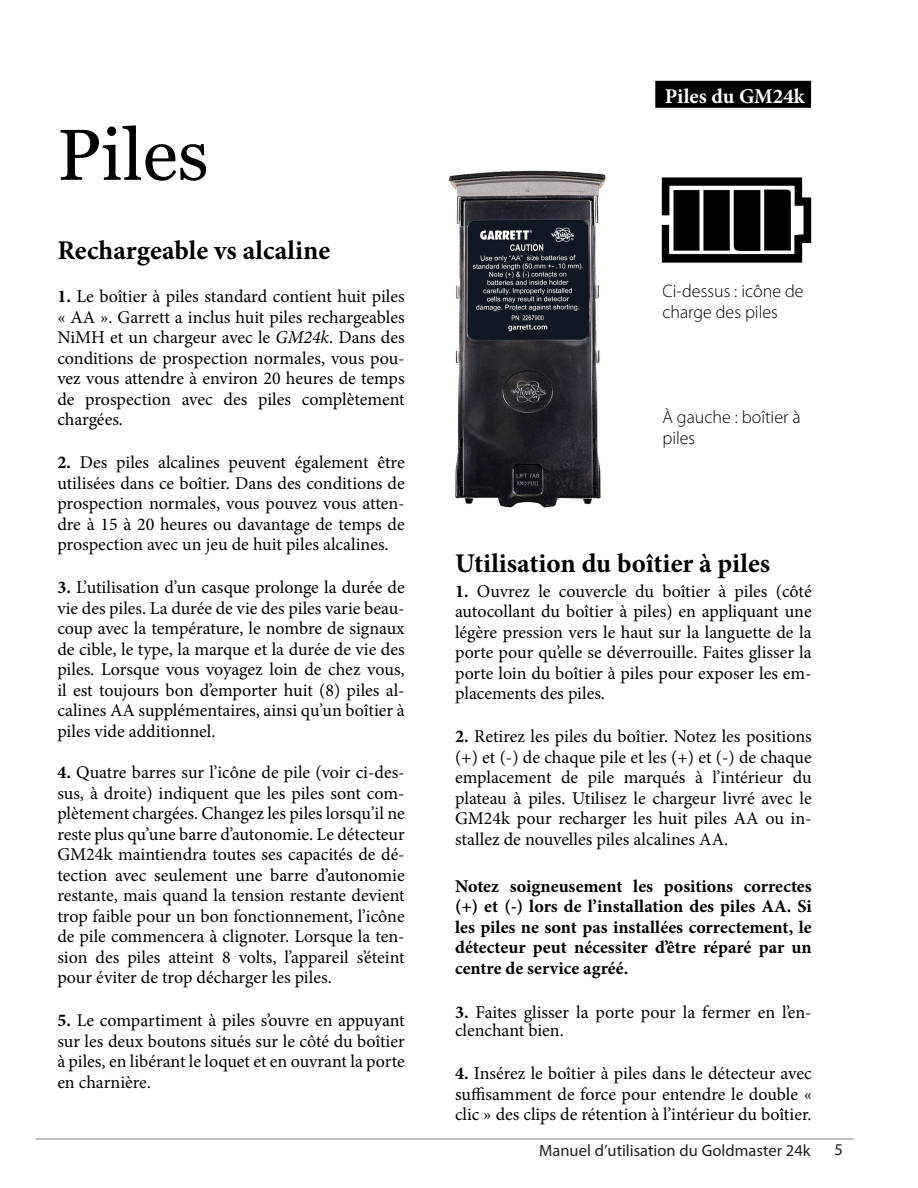
<style>
.page{position:relative;width:918px;height:1188px;background:#fff}
.page>*{position:absolute;margin:0;border:0;box-sizing:border-box;transform-origin:0 0}
.Paragraph_Style1{font:72px "Georgia";color:#000}
.Paragraph_Style21{font:700 27px "Minion Pro";letter-spacing:-.005em;color:#000}
.Paragraph_Style11{font:700 27px "Minion Pro";color:#000}
.Paragraph_Style1-2{font:700 21px "Minion Pro";color:#fff}
.Paragraph_Style11-2{font:18px/20.5px "Minion Pro";color:#000;text-align:justify}
.Paragraph_Style1-3{font:18px/20.5px "Minion Pro";color:#000;text-align:justify}
.Paragraph_Style13{font:18px/20.5px "Minion Pro";color:#000;text-align:justify}
.Paragraph_Style13-2{font:700 18px/20.5px "Minion Pro";color:#000;text-align:justify}
.Paragraph_Style1-4{font:300 18px/21px "Myriad Pro";color:#000}
.t1{font:16.5px "Myriad Pro";color:#231f20}
.s1{font-weight:700}
.s2{font-style:italic}
</style>
<div class="page">
<img style="left:449px;top:170px;width:157px;height:338px">
<div style="left:655px;top:81px;width:156px;height:27px;background:#000;border:1px solid #000"></div>
<hr style="left:36px;top:1139px;width:818px;height:1px;background:#808285">
<img style="left:661px;top:177px;width:151px;height:86px">
<p class="Paragraph_Style1" style="left:57px;top:111px;width:153px">Piles</p>
<p class="Paragraph_Style11" style="left:57px;top:232px;width:274px">Rechargeable vs alcaline</p>
<p class="Paragraph_Style11-2" style="left:57px;top:286px;width:349px"><span class="s1">1.</span> Le boîtier à piles standard contient huit piles « AA ». Garrett a inclus huit piles rechargeables NiMH et un chargeur avec le <span class="s2">GM24k</span>. Dans des conditions de prospection normales, vous pou&shy;vez vous attendre à environ 20 heures de temps de prospection avec des piles complètement chargées.</p>
<p class="Paragraph_Style11-2" style="left:57px;top:452px;width:349px"><span class="s1">2.</span> Des piles alcalines peuvent également être utilisées dans ce boîtier. Dans des conditions de prospection normales, vous pouvez vous atten&shy;dre à 15 à 20 heures ou davantage de temps de prospection avec un jeu de huit piles alcalines.</p>
<p class="Paragraph_Style1-3" style="left:57px;top:578px;width:349px"><span class="s1">3.</span> L’utilisation d’un casque prolonge la durée de vie des piles. La durée de vie des piles varie beau&shy;coup avec la température, le nombre de signaux de cible, le type, la marque et la durée de vie des piles. Lorsque vous voyagez loin de chez vous, il est toujours bon d’emporter huit (8) piles al&shy;calines AA supplémentaires, ainsi qu’un boîtier à piles vide additionnel.</p>
<p class="Paragraph_Style11-2" style="left:57px;top:762px;width:349px"><span class="s1">4.</span> Quatre barres sur l’icône de pile (voir ci-des&shy;sus, à droite) indiquent que les piles sont com&shy;plètement chargées. Changez les piles lorsqu’il ne reste plus qu’une barre d’autonomie. Le détecteur GM24k maintiendra toutes ses capacités de dé&shy;tection avec seulement une barre d’autonomie restante, mais quand la tension restante devient trop faible pour un bon fonctionnement, l’icône de pile commencera à clignoter. Lorsque la ten&shy;sion des piles atteint 8 volts, l’appareil s’éteint pour éviter de trop décharger les piles.</p>
<p class="Paragraph_Style11-2" style="left:57px;top:1010px;width:349px"><span class="s1">5.</span> Le compartiment à piles s’ouvre en appuyant sur les deux boutons situés sur le côté du boîtier à piles, en libérant le loquet et en ouvrant la porte en charnière.</p>
<p class="Paragraph_Style1-2" style="left:665px;top:81px;width:141px">Piles du GM24k</p>
<p class="Paragraph_Style1-4" style="left:662px;top:281px;width:143px">Ci-dessus : icône de charge des piles</p>
<p class="Paragraph_Style1-4" style="left:662px;top:407px;width:140px">À gauche : boîtier à piles</p>
<p class="Paragraph_Style21" style="left:455px;top:544px;width:317px">Utilisation du boîtier à piles</p>
<p class="Paragraph_Style11-2" style="left:455px;top:581px;width:358px"><span class="s1">1.</span> Ouvrez le couvercle du boîtier à piles (côté autocollant du boîtier à piles) en appliquant une légère pression vers le haut sur la languette de la porte pour qu’elle se déverrouille. Faites glisser la porte loin du boîtier à piles pour exposer les em&shy;placements des piles.</p>
<p class="Paragraph_Style13" style="left:455px;top:726px;width:358px"><span class="s1">2.</span> Retirez les piles du boîtier. Notez les positions (+) et (-) de chaque pile et les (+) et (-) de chaque emplacement de pile marqués à l’intérieur du plateau à piles. Utilisez le chargeur livré avec le GM24k pour recharger les huit piles AA ou in&shy;stallez de nouvelles piles alcalines AA.</p>
<p class="Paragraph_Style13-2" style="left:455px;top:875px;width:358px">Notez soigneusement les positions correctes (+) et (-) lors de l’installation des piles AA. Si les piles ne sont pas installées correctement, le détecteur peut nécessiter d’être réparé par un centre de service agréé.</p>
<p class="Paragraph_Style11-2" style="left:455px;top:1003px;width:358px;line-height:18px"><span class="s1">3.</span> Faites glisser la porte pour la fermer en l’en&shy;clenchant bien.</p>
<p class="Paragraph_Style1-3" style="left:455px;top:1063px;width:358px"><span class="s1">4.</span> Insérez le boîtier à piles dans le détecteur avec suffisamment de force pour entendre le double « clic » des clips de rétention à l’intérieur du boîtier.</p>
<p class="t1" style="left:539px;top:1140px;width:273px">Manuel d’utilisation du Goldmaster 24k</p>
<p class="t1" style="left:835px;top:1139px;width:10px">5</p>
</div>
